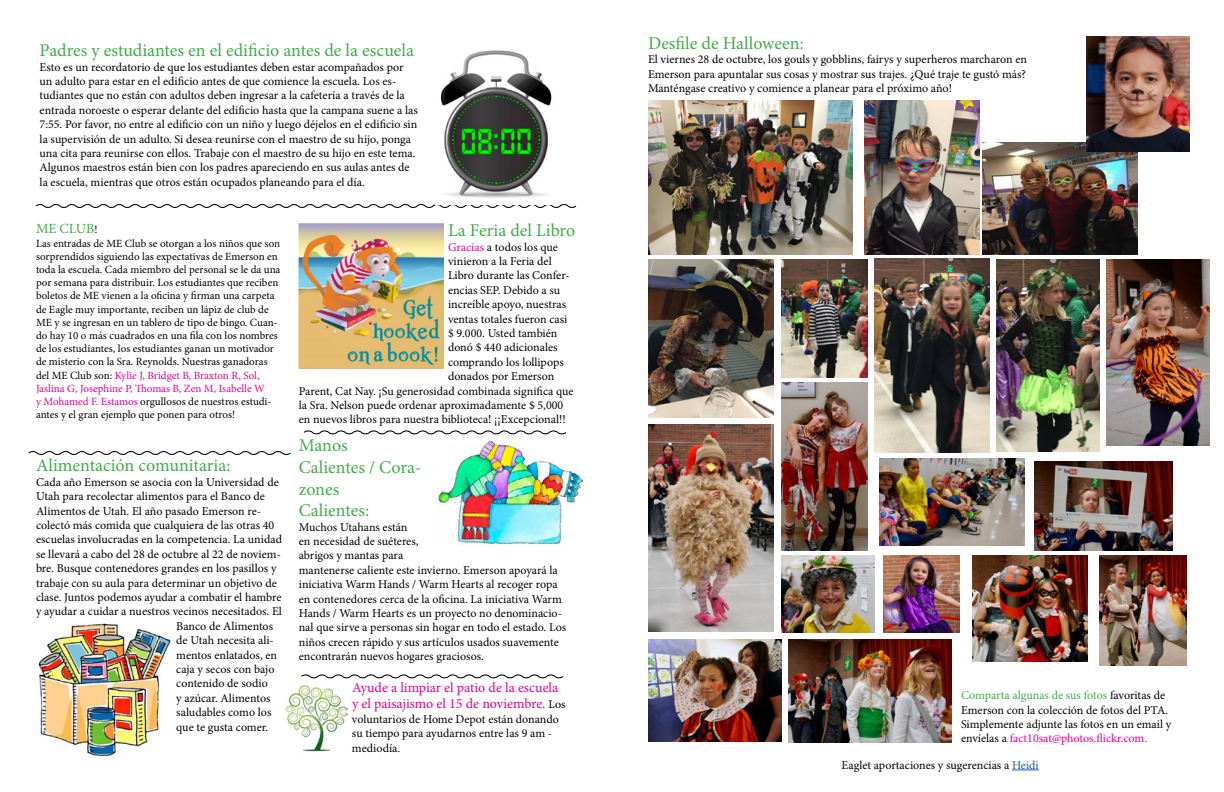
<style>
.page{position:relative;width:1224px;height:792px;background:#fff}
.page>*{position:absolute;margin:0;border:0;box-sizing:border-box;transform-origin:0 0}
.t1{font:18px/21.6px "Minion Pro";color:#41ad49}
.t2{font:14px/16.8px "Minion Pro";color:#ec008c}
.t3{font:14px "Minion Pro";color:#41ad49}
.t4{font:12px/14.4px "Minion Pro";color:#000}
.t5{font:11px/13.2px "Minion Pro";color:#000}
.s1{font-size:11px;color:#000}
.s2{color:#ec008c}
.s3{font-size:12px;color:#000}
.s4{color:#41ad49}
.s5{color:#215e9e}
</style>
<div class="page">
<svg style="left:35px;top:204px;width:542px;height:4px"></svg>
<svg style="left:1012px;top:770px;width:27px;height:1px"></svg>
<img style="left:437px;top:439px;width:146px;height:106px">
<img style="left:38px;top:623px;width:133px;height:133px">
<svg style="left:28px;top:451px;width:263px;height:4px"></svg>
<img style="left:440px;top:50px;width:112px;height:148px">
<img style="left:299px;top:223px;width:145px;height:145px">
<img style="left:648px;top:101px;width:205px;height:153px">
<img style="left:983px;top:143px;width:155px;height:111px">
<img style="left:864px;top:101px;width:115px;height:153px">
<img style="left:648px;top:259px;width:126px;height:159px">
<img style="left:781px;top:259px;width:87px;height:119px">
<img style="left:875px;top:259px;width:115px;height:194px">
<img style="left:997px;top:260px;width:103px;height:191px">
<img style="left:781px;top:383px;width:87px;height:168px">
<img style="left:879px;top:458px;width:145px;height:87px">
<img style="left:648px;top:425px;width:126px;height:207px">
<img style="left:972px;top:556px;width:115px;height:105px">
<img style="left:781px;top:556px;width:94px;height:76px">
<img style="left:1107px;top:259px;width:103px;height:186px">
<img style="left:648px;top:640px;width:133px;height:101px">
<img style="left:1086px;top:36px;width:103px;height:116px">
<img style="left:788px;top:640px;width:164px;height:103px">
<img style="left:883px;top:556px;width:77px;height:76px">
<img style="left:1100px;top:556px;width:87px;height:110px">
<img style="left:1034px;top:462px;width:138px;height:88px">
<svg style="left:304px;top:430px;width:262px;height:5px"></svg>
<svg style="left:301px;top:674px;width:263px;height:5px"></svg>
<img style="left:286px;top:684px;width:62px;height:68px">
<h1 class="t1" style="left:40px;top:40px;width:376px">Padres y estudiantes en el edificio antes de la escuela</h1>
<p class="t4" style="left:40px;top:60px;width:380px">Esto es un recordatorio de que los estudiantes deben estar acompañados por un adulto para estar en el edificio antes de que comience la escuela. Los es&shy;tudiantes que no están con adultos deben ingresar a la cafetería a través de la entrada noroeste o esperar delante del edificio hasta que la campana suene a las 7:55. Por favor, no entre al edificio con un niño y luego déjelos en el edificio sin la supervisión de un adulto. Si desea reunirse con el maestro de su hijo, ponga una cita para reunirse con ellos. Trabaje con el maestro de su hijo en este tema.<br>Algunos maestros están bien con los padres apareciendo en sus aulas antes de la escuela, mientras que otros están ocupados planeando para el día.</p>
<p class="t3" style="left:36px;top:220px;width:63px">ME CLUB<span class="s1">!</span></p>
<p class="t5" style="left:36px;top:237px;width:246px">Las entradas de ME Club se otorgan a los niños que son sorprendidos siguiendo las expectativas de Emerson en toda la escuela. Cada miembro del personal se le da una por semana para distribuir. Los estudiantes que reciben boletos de ME vienen a la oficina y firman una carpeta de Eagle muy importante, reciben un lápiz de club de ME y se ingresan en un tablero de tipo de bingo. Cuan&shy;do hay 10 o más cuadrados en una fila con los nombres de los estudiantes, los estudiantes ganan un motivador de misterio con la Sra. Reynolds. Nuestras ganadoras del ME Club son: <span class="s2">Kylie J, Bridget B, Braxton R, Sol, Jaslina G, Josephine P, Thomas B, Zen M, Isabelle W<br>y Mohamed F. Estamos</span> orgullosos de nuestros estudi&shy;antes y el gran ejemplo que ponen para otros!</p>
<h1 class="t1" style="left:36px;top:455px;width:196px">Alimentación comunitaria:</h1>
<p class="t4" style="left:36px;top:475px;width:244px">Cada año Emerson se asocia con la Universidad de</p>
<p class="t4" style="left:36px;top:489px;width:231px">Utah para recolectar alimentos para el Banco de</p>
<p class="t4" style="left:36px;top:504px;width:227px">Alimentos de Utah. El año pasado Emerson re-</p>
<p class="t4" style="left:36px;top:518px;width:240px">colectó más comida que cualquiera de las otras 40</p>
<p class="t4" style="left:36px;top:533px;width:248px">escuelas involucradas en la competencia. La unidad</p>
<p class="t4" style="left:36px;top:547px;width:246px">se llevará a cabo del 28 de octubre al 22 de noviem-</p>
<p class="t4" style="left:36px;top:561px;width:242px">bre. Busque contenedores grandes en los pasillos y</p>
<p class="t4" style="left:36px;top:576px;width:242px">trabaje con su aula para determinar un objetivo de</p>
<p class="t4" style="left:36px;top:590px;width:247px">clase. Juntos podemos ayudar a combatir el hambre</p>
<p class="t4" style="left:36px;top:605px;width:247px">y ayudar a cuidar a nuestros vecinos necesitados. El</p>
<p class="t4" style="left:176px;top:619px;width:98px">Banco de Alimentos</p>
<p class="t4" style="left:176px;top:633px;width:99px">de Utah necesita ali-</p>
<p class="t4" style="left:176px;top:648px;width:102px">mentos enlatados, en</p>
<p class="t4" style="left:176px;top:662px;width:100px">caja y secos con bajo</p>
<p class="t4" style="left:176px;top:677px;width:93px">contenido de sodio</p>
<p class="t4" style="left:176px;top:691px;width:96px">y azúcar. Alimentos</p>
<p class="t4" style="left:176px;top:705px;width:97px">saludables como los</p>
<p class="t4" style="left:176px;top:720px;width:94px">que te gusta comer.</p>
<h1 class="t1" style="left:448px;top:220px;width:129px">La Feria del Libro</h1>
<p class="t4" style="left:448px;top:240px;width:112px"><span class="s2">Gracias</span> a todos los que</p>
<p class="t4" style="left:448px;top:254px;width:105px">vinieron a la Feria del</p>
<p class="t4" style="left:448px;top:269px;width:123px">Libro durante las Confer-</p>
<p class="t4" style="left:448px;top:283px;width:114px">encias SEP. Debido a su</p>
<p class="t4" style="left:448px;top:297px;width:120px">increíble apoyo, nuestras</p>
<p class="t4" style="left:448px;top:312px;width:121px">ventas totales fueron casi</p>
<p class="t4" style="left:448px;top:326px;width:111px">$ 9.000. Usted también</p>
<p class="t4" style="left:448px;top:341px;width:111px">donó $ 440 adicionales</p>
<p class="t4" style="left:448px;top:355px;width:117px">comprando los lollipops</p>
<p class="t4" style="left:448px;top:369px;width:108px">donados por Emerson</p>
<p class="t4" style="left:299px;top:384px;width:276px">Parent, Cat Nay. ¡Su generosidad combinada significa que</p>
<p class="t4" style="left:299px;top:398px;width:266px">la Sra. Nelson puede ordenar aproximadamente $ 5,000</p>
<p class="t4" style="left:299px;top:413px;width:268px">en nuevos libros para nuestra biblioteca! ¡¡Excepcional!!</p>
<h1 class="t1" style="left:299px;top:435px;width:124px">Manos<br>Calientes / Cora&shy;zones<br>Calientes:</h1>
<p class="t4" style="left:299px;top:520px;width:269px">Muchos Utahans están<br>en necesidad de suéteres,<br>abrigos y mantas para<br>mantenerse caliente este invierno. Emerson apoyará la iniciativa Warm Hands / Warm Hearts al recoger ropa en contenedores cerca de la oficina. La iniciativa Warm Hands / Warm Hearts es un proyecto no denominacio&shy;nal que sirve a personas sin hogar en todo el estado. Los niños crecen rápido y sus artículos usados suavemente encontrarán nuevos hogares graciosos.</p>
<p class="t2" style="left:352px;top:679px;width:215px">Ayude a limpiar el patio de la escuela y el paisajismo el 15 de noviembre. <span class="s3">Los</span></p>
<p class="t4" style="left:352px;top:712px;width:208px">voluntarios de Home Depot están donando su tiempo para ayudarnos entre las 9 am - mediodía.</p>
<h1 class="t1" style="left:648px;top:33px;width:157px">Desfile de Halloween:</h1>
<p class="t4" style="left:648px;top:53px;width:381px;text-align:justify">El viernes 28 de octubre, los gouls y gobblins, fairys y superheros marcharon en Emerson para apuntalar sus cosas y mostrar sus trajes. ¿Qué traje te gustó más?<br>Manténgase creativo y comience a planear para el próximo año!</p>
<p class="t4" style="left:961px;top:688px;width:212px"><span class="s4">Comparta algunas de sus fotos</span> favoritas de Emerson con la colección de fotos del PTA.<br>Simplemente adjunte las fotos en un email y envíelas a <span class="s2">fact10sat@photos.flickr.com.</span></p>
<p class="t4" style="left:842px;top:758px;width:199px">Eaglet aportaciones y sugerencias a <span class="s5">Heidi</span></p>
</div>
